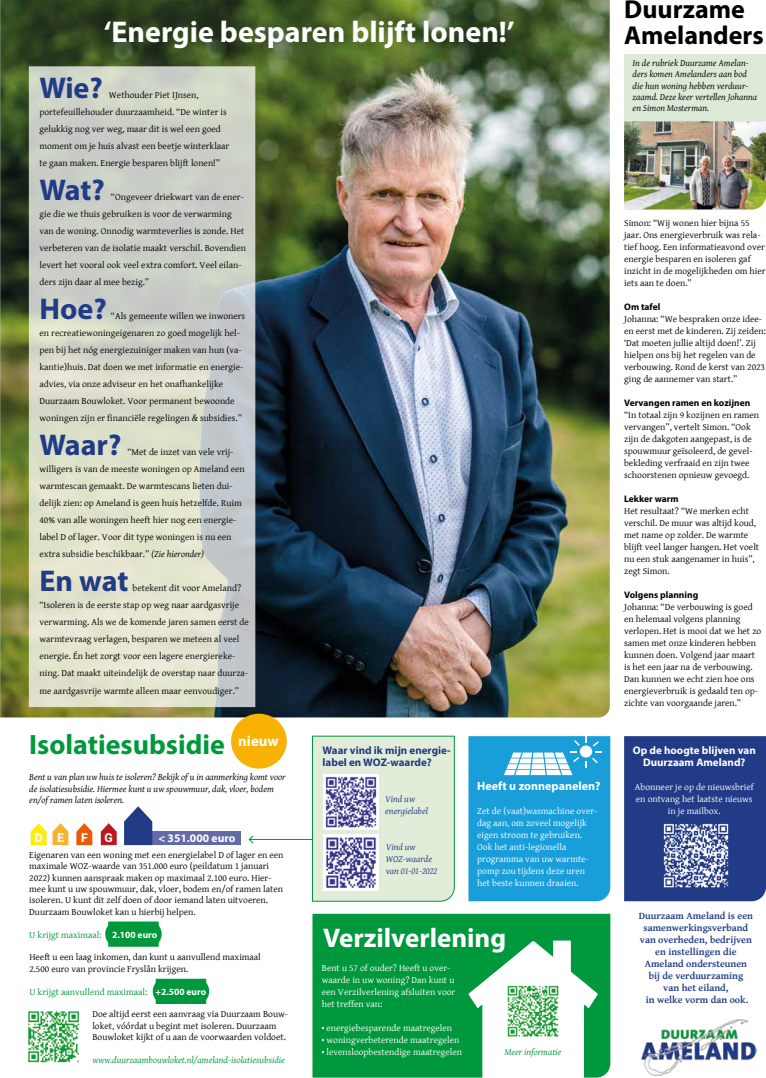
<style>
.page{position:relative;width:766px;height:1078px;background:#fff}
.page>*{position:absolute;margin:0;border:0;box-sizing:border-box;transform-origin:0 0}
.t1{font:700 30px "Myriad Pro";color:#fff}
.t2{font:700 30px "Myriad Pro";letter-spacing:-.005em;color:#213b87}
.t3{font:700 28px "Myriad Pro";color:#00983c}
.t4{font:700 27px "Myriad Pro";color:#fff}
.t5{font:700 26px/26px "Myriad Pro";color:#000}
.t6{font:700 14.8px "Myriad Pro";color:#fff}
.t7{font:12.2px "Heebo";color:#fff}
.t8{font:700 12px "Myriad Pro";color:#fff}
.t9{font:700 11.6px "Myriad Pro";color:#fff}
.t10{font:700 11px/12px "Myriad Pro";color:#213b87}
.t11{font:700 11px/12px "Myriad Pro";color:#fff;text-align:center}
.t12{font:700 10px/12px "Gentium Basic";color:#213b87;text-align:center}
.t13{font:9.5px/12px "Gentium Basic";color:#000}
.t14{font:9.5px/12px "Gentium Basic";color:#fff}
.t15{font:italic 9.5px/11.4px "Gentium Basic";color:#000}
.t16{font:italic 9.5px "Gentium Basic";color:#00983c}
.t17{font:9.5px "Gentium Basic";color:#00983c}
.t18{font:700 9.5px "Myriad Pro";color:#000}
.t19{font:italic 9.5px/12px "Gentium Basic";color:#213b87}
.s1{font-style:italic}
.s2{font-family:"Myriad Pro";font-weight:700;color:#fff}
</style>
<div class="page">
<div style="left:146px;top:831px;width:95px;height:13px;background:#636aa8"></div>
<img style="left:0;top:0;width:609px;height:717px">
<svg style="left:29px;top:66px;width:226px;height:641px;background:#d3d7ca"></svg>
<div style="left:624px;top:54px;width:141px;height:80px;background:#ddead8"></div>
<img style="left:624px;top:121px;width:141px;height:88px">
<img style="left:641px;top:1019px;width:115px;height:55px">
<div style="left:624px;top:736px;width:141px;height:165px;background:#213b87"></div>
<svg style="left:311px;top:735px;width:144px;height:167px;background:#dcebd5"></svg>
<img style="left:661px;top:821px;width:69px;height:68px">
<div style="left:312px;top:913px;width:298px;height:164px;background:#00983c"></div>
<svg style="left:105px;top:921px;width:57px;height:25px"></svg>
<svg style="left:152px;top:978px;width:57px;height:25px"></svg>
<svg style="left:76px;top:823px;width:16px;height:21px"></svg>
<svg style="left:31px;top:823px;width:37px;height:21px"></svg>
<svg style="left:101px;top:823px;width:16px;height:21px"></svg>
<svg style="left:124px;top:806px;width:28px;height:38px"></svg>
<img style="left:323px;top:774px;width:55px;height:55px">
<img style="left:28px;top:1011px;width:52px;height:52px">
<img style="left:323px;top:834px;width:56px;height:56px">
<hr style="left:249px;top:838px;width:63px;height:1px;background:#00983c">
<svg style="left:248px;top:835px;width:6px;height:9px"></svg>
<div style="left:231px;top:713px;width:56px;height:55px;background:#f8b205;border-radius:50%"></div>
<svg style="left:468px;top:940px;width:129px;height:137px"></svg>
<img style="left:505px;top:982px;width:55px;height:56px">
<svg style="left:468px;top:736px;width:142px;height:165px;background:#28a3dc"></svg>
<h1 class="t1" style="left:104px;top:13px;width:412px">‘Energie besparen blijft lonen!’</h1>
<h1 class="t2" style="left:39px;top:68px;width:65px">Wie?</h1>
<p class="t13" style="left:39px;top:86px;width:191px;line-height:17px;text-indent:69px">Wethouder Piet IJnsen, portefeuillehouder duurzaamheid. “De winter is gelukkig nog ver weg, maar dit is wel een goed moment om je huis alvast een beetje winterklaar te gaan maken. Energie besparen blijft lonen!”</p>
<h1 class="t2" style="left:39px;top:170px;width:67px">Wat?</h1>
<p class="t13" style="left:39px;top:188px;width:208px;line-height:17px;text-indent:71px">“Ongeveer driekwart van de ener&shy;gie die we thuis gebruiken is voor de verwarming van de woning. Onnodig warmteverlies is zonde. Het verbeteren van de isolatie maakt verschil. Bovendien levert het vooral ook veel extra comfort. Veel eilan&shy;ders zijn daar al mee bezig.”</p>
<h1 class="t2" style="left:39px;top:289px;width:69px">Hoe?</h1>
<p class="t13" style="left:39px;top:307px;width:207px;line-height:17px;text-indent:71px">“Als gemeente willen we inwoners en recreatiewoningeigenaren zo goed mogelijk hel&shy;pen bij het nóg energiezuiniger maken van hun (va&shy;kantie)huis. Dat doen we met informatie en energie&shy;advies, via onze adviseur en het onafhankelijke Duurzaam Bouwloket. Voor permanent bewoonde woningen zijn er financiële regelingen &amp; subsidies.”</p>
<h1 class="t2" style="left:39px;top:425px;width:83px">Waar?</h1>
<p class="t13" style="left:39px;top:443px;width:207px;line-height:17px;text-indent:88px">“Met de inzet van vele vrij&shy;willigers is van de meeste woningen op Ameland een warmtescan gemaakt. De warmtescans lieten dui&shy;delijk zien: op Ameland is geen huis hetzelfde. Ruim 40% van alle woningen heeft hier nog een energie&shy;label D of lager. Voor dit type woningen is nu een extra subsidie beschikbaar.” <span class="s1">(Zie hieronder)</span></p>
<h1 class="t2" style="left:39px;top:561px;width:90px">En wat</h1>
<p class="t13" style="left:39px;top:579px;width:211px;line-height:17px;text-indent:93px">betekent dit voor Ameland? “Isoleren is de eerste stap op weg naar aardgasvrije verwarming. Als we de komende jaren samen eerst de warmtevraag verlagen, besparen we meteen al veel energie. Én het zorgt voor een lagere energiereke&shy;ning. Dat maakt uiteindelijk de overstap naar duurza&shy;me aardgasvrije warmte alleen maar eenvoudiger.”</p>
<h2 class="t3" style="left:29px;top:726px;width:197px">Isolatiesubsidie</h2>
<p class="t15" style="left:29px;top:771px;width:257px">Bent u van plan uw huis te isoleren? Bekijk of u in aanmerking komt voor de isolatiesubsidie. Hiermee kunt u uw spouwmuur, dak, vloer, bodem en/of ramen laten isoleren.</p>
<h3 class="t6" style="left:238px;top:730px;width:42px">nieuw</h3>
<p class="t7" style="left:35px;top:828px;width:31px">D E</p>
<p class="t7" style="left:81px;top:828px;width:8px">F</p>
<p class="t7" style="left:104px;top:828px;width:10px">G</p>
<p class="t9" style="left:158px;top:830px;width:79px">&lt; 351.000 euro</p>
<p class="t13" style="left:29px;top:848px;width:255px;line-height:11.4px">Eigenaren van een woning met een energielabel D of lager en een maximale WOZ-waarde van 351.000 euro (peildatum 1 januari 2022) kunnen aanspraak maken op maximaal 2.100 euro. Hier&shy;mee kunt u uw spouwmuur, dak, vloer, bodem en/of ramen laten isoleren. U kunt dit zelf doen of door iemand laten uitvoeren.<br>Duurzaam Bouwloket kan u hierbij helpen.</p>
<p class="t17" style="left:29px;top:927px;width:129px">U krijgt maximaal: <span class="s2">2.100 euro</span></p>
<p class="t13" style="left:29px;top:951px;width:233px;line-height:11.4px">Heeft u een laag inkomen, dan kunt u aanvullend maximaal<br>2.500 euro van provincie Fryslân krijgen.</p>
<p class="t17" style="left:29px;top:984px;width:178px">U krijgt aanvullend maximaal: <span class="s2">+2.500 euro</span></p>
<p class="t13" style="left:92px;top:1008px;width:197px;line-height:11.4px">Doe altijd eerst een aanvraag via Duurzaam Bouw&shy;loket, vóórdat u begint met isoleren. Duurzaam<br>Bouwloket kijkt of u aan de voorwaarden voldoet.</p>
<p class="t16" style="left:92px;top:1052px;width:194px">www.duurzaambouwloket.nl/ameland-isolatiesubsidie</p>
<p class="t10" style="left:322px;top:744px;width:130px">Waar vind ik mijn energie&shy;label en WOZ-waarde?</p>
<p class="t19" style="left:385px;top:792px;width:44px">Vind uw energielabel</p>
<p class="t19" style="left:385px;top:840px;width:53px">Vind uw<br>WOZ-waarde van 01-01-2022</p>
<p class="t8" style="left:477px;top:778px;width:125px">Heeft u zonnepanelen?</p>
<p class="t14" style="left:477px;top:804px;width:122px">Zet de (vaat)wasmachine over&shy;dag aan, om zoveel mogelijk eigen stroom te gebruiken.<br>Ook het anti-legionella programma van uw warmte&shy;pomp zou tijdens deze uren het beste kunnen draaien.</p>
<h3 class="t4" style="left:323px;top:919px;width:185px">Verzilverlening</h3>
<p class="t14" style="left:322px;top:960px;width:135px">Bent u 57 of ouder? Heeft u over&shy;waarde in uw woning? Dan kunt u een Verzilverlening afsluiten voor het treffen van:</p>
<p class="t14" style="left:322px;top:1020px;width:132px">• energiebesparende maatregelen</p>
<p class="t14" style="left:322px;top:1032px;width:139px">• woningverbeterende maatregelen</p>
<p class="t14" style="left:322px;top:1044px;width:142px">• levensloopbestendige maatregelen</p>
<p class="t16" style="left:504px;top:1044px;width:58px">Meer informatie</p>
<h3 class="t5" style="left:624px;top:-4px;width:141px">Duurzame<br>Amelanders</h3>
<p class="t15" style="left:632px;top:57px;width:126px">In de rubriek Duurzame Amelan&shy;ders komen Amelanders aan bod die hun woning hebben verduur&shy;zaamd. Deze keer vertellen Johanna en Simon Mosterman.</p>
<p class="t13" style="left:624px;top:216px;width:143px">Simon: “Wij wonen hier bijna 55 jaar. Ons energieverbruik was rela&shy;tief hoog. Een informatieavond over energie besparen en isoleren gaf inzicht in de mogelijkheden om hier iets aan te doen.”</p>
<p class="t18" style="left:624px;top:300px;width:38px">Om tafel</p>
<p class="t13" style="left:624px;top:312px;width:143px">Johanna: “We bespraken onze idee&shy;ën eerst met de kinderen. Zij zeiden: ‘Dat moeten jullie altijd doen!’. Zij hielpen ons bij het regelen van de verbouwing. Rond de kerst van 2023 ging de aannemer van start.”</p>
<p class="t18" style="left:624px;top:396px;width:128px">Vervangen ramen en kozijnen</p>
<p class="t13" style="left:624px;top:408px;width:136px">“In totaal zijn 9 kozijnen en ramen vervangen”, vertelt Simon. “Ook zijn de dakgoten aangepast, is de spouwmuur geïsoleerd, de gevel&shy;bekleding verfraaid en zijn twee schoorstenen opnieuw gevoegd.</p>
<p class="t18" style="left:624px;top:492px;width:56px">Lekker warm</p>
<p class="t13" style="left:624px;top:504px;width:136px">Het resultaat? “We merken echt verschil. De muur was altijd koud, met name op zolder. De warmte blijft veel langer hangen. Het voelt nu een stuk aangenamer in huis”, zegt Simon.</p>
<p class="t18" style="left:624px;top:588px;width:76px">Volgens planning</p>
<p class="t13" style="left:624px;top:600px;width:139px">Johanna: “De verbouwing is goed en helemaal volgens planning verlopen. Het is mooi dat we het zo samen met onze kinderen hebben kunnen doen. Volgend jaar maart is het een jaar na de verbouwing.<br>Dan kunnen we echt zien hoe ons energieverbruik is gedaald ten op&shy;zichte van voorgaande jaren.”</p>
<p class="t11" style="left:632px;top:744px;width:124px">Op de hoogte blijven van<br>Duurzaam Ameland?</p>
<p class="t14" style="left:634px;top:780px;width:120px;text-align:center">Abonneer je op de nieuwsbrief en ontvang het laatste nieuws in je mailbox.</p>
<p class="t12" style="left:638px;top:908px;width:116px">Duurzaam Ameland is een samenwerkingsverband van overheden, bedrijven en instellingen die<br>Ameland ondersteunen bij de verduurzaming<br>van het eiland,<br>in welke vorm dan ook.</p>
</div>
